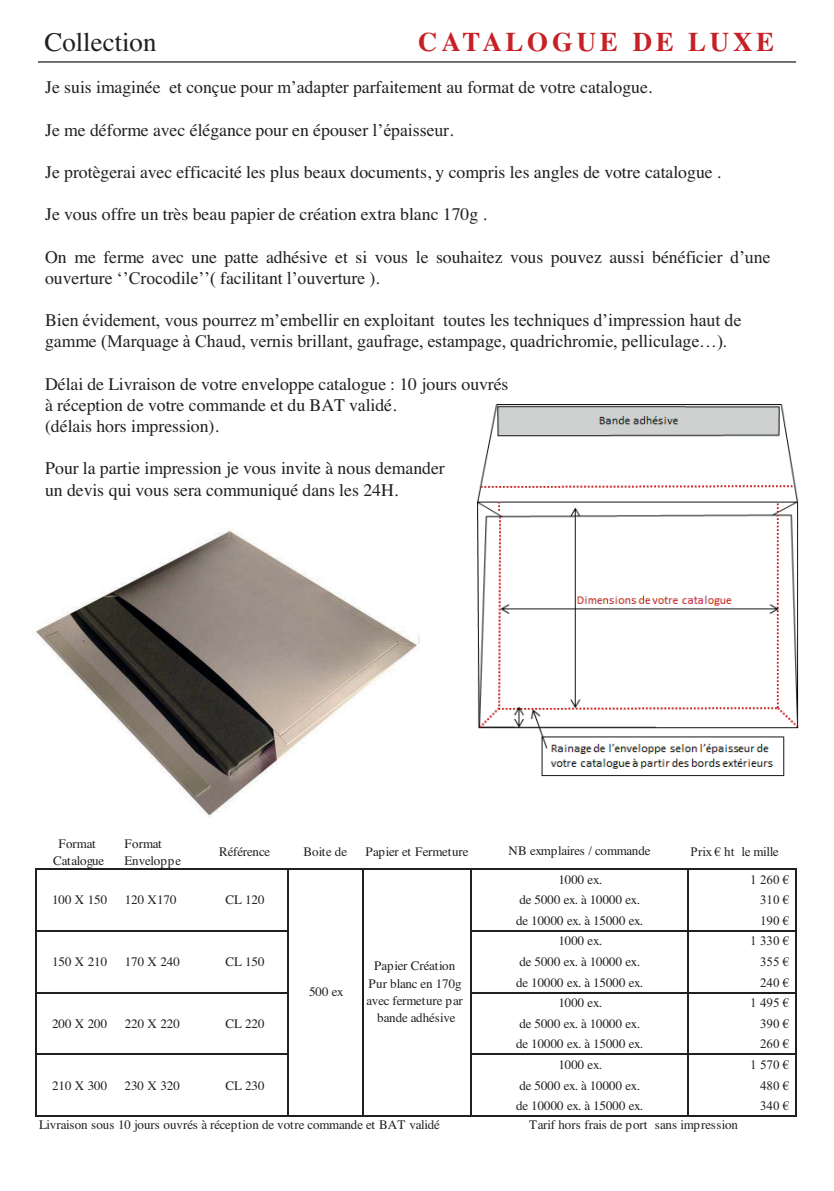
<style>
.page{position:relative;width:834px;height:1191px;background:#fff}
.page>*{position:absolute;margin:0;border:0;box-sizing:border-box;transform-origin:0 0}
.t1{font:26.78px "Times Bold+T42";letter-spacing:.14em;color:#c62126}
.t2{font:26.78px "Times Roman+T42";color:#231f20}
.t3{font:17.85px "Times Roman+T42";color:#231f20}
.t4{font:17.68px/21.2px "Times Roman+T42";color:#231f20}
.t5{font:17.68px/21.2px "Times New Roman+T42";color:#231f20}
.t6{font:12.95px/20.7px "Times Roman+T42";color:#231f20;text-align:center}
.t7{font:12.95px/20.7px "Times New Roman+T42";color:#231f20;text-align:right}
.t8{font:12.95px/28.2px "Times Roman+T42";letter-spacing:-.03em;color:#231f20;text-align:center}
.t9{font:12.95px/27.1px "Times New Roman+T42";letter-spacing:-.03em;color:#231f20}
.s1{font-family:"Times New Roman+T42"}
.s2{font-family:"Times Roman+T42"}
</style>
<div class="page">
<img style="left:478px;top:405px;width:320px;height:371px">
<img style="left:33px;top:530px;width:387px;height:287px">
<hr style="left:38px;top:61px;width:758px;height:2px;background:#231f20">
<hr style="left:37px;top:868px;width:759px;height:1px;background:#231f20">
<hr style="left:37px;top:930px;width:251px;height:1px;background:#231f20">
<hr style="left:471px;top:930px;width:325px;height:1px;background:#231f20">
<hr style="left:37px;top:992px;width:251px;height:1px;background:#231f20">
<hr style="left:471px;top:992px;width:325px;height:1px;background:#231f20">
<hr style="left:37px;top:1053px;width:251px;height:1px;background:#231f20">
<hr style="left:471px;top:1053px;width:325px;height:1px;background:#231f20">
<hr style="left:36px;top:868px;width:1px;height:248px;background:#231f20">
<hr style="left:470px;top:869px;width:1px;height:247px;background:#231f20">
<hr style="left:37px;top:1115px;width:759px;height:1px;background:#231f20">
<hr style="left:795px;top:869px;width:1px;height:247px;background:#231f20">
<hr style="left:287px;top:869px;width:1px;height:247px;background:#231f20">
<hr style="left:362px;top:869px;width:1px;height:247px;background:#231f20">
<hr style="left:687px;top:869px;width:1px;height:247px;background:#231f20">
<p class="t2" style="left:44px;top:32px;width:114px">Collection</p>
<p class="t1" style="left:418px;top:32px;width:357px">CATALOGUE DE LUXE</p>
<p class="t4" style="left:45px;top:79px;width:608px">Je suis imaginée et conçue pour <span class="s1">m’adapter</span> parfaitement au format de votre catalogue.</p>
<p class="t4" style="left:45px;top:121px;width:410px">Je me déforme avec élégance pour en épouser <span class="s1">l’épaisseur</span>.</p>
<p class="t4" style="left:45px;top:163px;width:677px">Je protègerai avec efficacité les plus beaux documents, y compris les angles de votre catalogue .</p>
<p class="t4" style="left:45px;top:206px;width:443px">Je vous offre un très beau papier de création extra blanc 170g .</p>
<p class="t4" style="left:45px;top:248px;width:726px">On me ferme avec une patte adhésive et si vous le souhaitez vous pouvez aussi bénéficier <span class="s1">d’une </span>ouverture <span class="s1">‘’Crocodile’’(</span> facilitant <span class="s1">l’ouverture</span> ).</p>
<p class="t5" style="left:45px;top:311px;width:697px"><span class="s2">B</span>ien évidement, vous pourrez m’embellir en exploitant toutes les techniques d’impression haut de <span class="s2">gamme</span> (Marquage à Chaud, vernis brillant, gaufrage, estampage, quadrichromie, pelliculage…).</p>
<p class="t4" style="left:45px;top:375px;width:465px">Délai de Livraison de votre enveloppe catalogue : 10 jours ouvrés à réception de votre commande et du BAT validé.<br>(délais hors impression).</p>
<p class="t4" style="left:45px;top:460px;width:401px">Pour la partie impression je vous invite à nous demander</p>
<p class="t3" style="left:45px;top:483px;width:355px">un devis qui vous sera communiqué dans les 24H.</p>
<p class="t6" style="left:53px;top:836px;width:53px;line-height:17.3px">Format<br>Catalogue</p>
<p class="t6" style="left:125px;top:836px;width:58px;line-height:17.3px;text-align:left">Format<br>Enveloppe</p>
<p class="t6" style="left:219px;top:843px;width:53px">Référence</p>
<p class="t6" style="left:303px;top:843px;width:45px">Boite de</p>
<p class="t6" style="left:365px;top:843px;width:105px">Papier et Fermeture</p>
<p class="t9" style="left:750px;top:840px;width:40px;text-indent:-60px">Prix € ht le mille<br>1 260 €</p>
<p class="t7" style="left:750px;top:890px;width:40px">310 €<br>190 €<br>1 330 €<br>355 €<br>240 €<br>1 495 €<br>390 €<br>260 €<br>1 570 €<br>480 €<br>340 €</p>
<p class="t8" style="left:508px;top:838px;width:144px">NB exmplaires / commande<br>1000 ex.</p>
<p class="t6" style="left:516px;top:891px;width:128px">de 5000 ex. à 10000 ex. de 10000 ex. à 15000 ex.<br>1000 ex.<br>de 5000 ex. à 10000 ex. de 10000 ex. à 15000 ex.<br>1000 ex.<br>de 5000 ex. à 10000 ex.</p>
<p class="t6" style="left:52px;top:891px;width:57px">100 X 150</p>
<p class="t6" style="left:125px;top:891px;width:53px">120 X170</p>
<p class="t6" style="left:225px;top:891px;width:41px">CL 120</p>
<p class="t6" style="left:52px;top:952px;width:57px">150 X 210</p>
<p class="t6" style="left:125px;top:952px;width:57px">170 X 240</p>
<p class="t6" style="left:225px;top:952px;width:40px">CL 150</p>
<p class="t6" style="left:366px;top:958px;width:98px;line-height:17.3px">Papier Création<br>Pur blanc en 170g avec fermeture par bande adhésive</p>
<p class="t6" style="left:309px;top:983px;width:36px">500 ex</p>
<p class="t6" style="left:52px;top:1014px;width:57px">200 X 200</p>
<p class="t6" style="left:125px;top:1014px;width:57px">220 X 220</p>
<p class="t6" style="left:225px;top:1014px;width:40px">CL 220</p>
<p class="t6" style="left:516px;top:1035px;width:128px">de 10000 ex. à 15000 ex.</p>
<p class="t6" style="left:516px;top:1055px;width:128px">1000 ex.<br>de 5000 ex. à 10000 ex. de 10000 ex. à 15000 ex.</p>
<p class="t6" style="left:52px;top:1076px;width:57px">210 X 300</p>
<p class="t6" style="left:125px;top:1076px;width:57px">230 X 320</p>
<p class="t6" style="left:225px;top:1076px;width:41px">CL 230</p>
<p class="t6" style="left:39px;top:1115px;width:402px">Livraison sous 10 jours ouvrés à réception de votre commande et BAT validé</p>
<p class="t6" style="left:529px;top:1115px;width:210px">Tarif hors frais de port sans impression</p>
</div>
